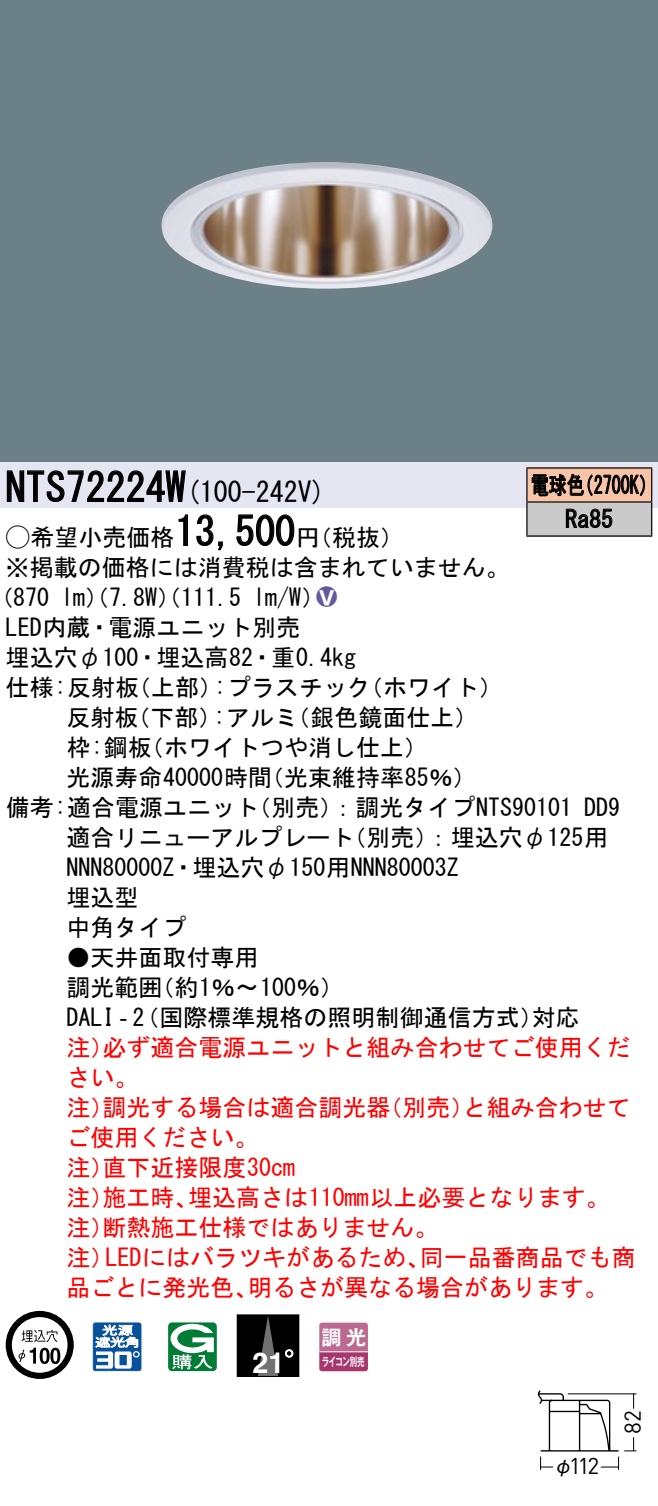
<style>
.page{position:relative;width:658px;height:1506px;background:#fff}
.page>*{position:absolute;margin:0;border:0;box-sizing:border-box;transform-origin:0 0}
.t1{font:40px "MS Gothic";color:#000}
.t2{font:700 28.8px "Helvetica LT Std";color:#fff}
.t3{font:28px "MS Gothic";color:#000}
.t4{font:24px/30px "MS Gothic";color:#000}
.t5{font:24px/30px "MS Gothic";color:#f00}
.t6{font:24px/34px "MS Gothic";color:#000;scale:.75 1}
.t7{font:24px "Ford Classification 1";color:#635aa0}
.t8{font:22.8px "DINOT";color:#000}
.t9{font:20px "Gothic MB101 Pro De Bold 90 pv RKSJ H";color:#fff}
.t10{font:20px "Gothic BBB Pro Medium 90 pv RKSJ H";color:#000}
.t11{font:11.6px "Gothic MB101 Pro De Bold 90 pv RKSJ H";letter-spacing:-.05em;color:#fff;scale:.65 1}
.s1{font-size:40px}
.s2{font-family:"Ford Classification 1"}
.s3{color:#fff}
</style>
<div class="page">
<div style="left:0;top:0;width:658px;height:462px;background:#6c8087"></div>
<img style="left:161px;top:162px;width:331px;height:127px">
<div style="left:0;top:462px;width:658px;height:45px;background:#e6e5f2"></div>
<svg style="left:6px;top:470px;width:180px;height:32px"></svg>
<svg style="left:178px;top:514px;width:10px;height:32px"></svg>
<svg style="left:196px;top:514px;width:27px;height:37px"></svg>
<svg style="left:236px;top:514px;width:59px;height:32px"></svg>
<svg style="left:6px;top:1311px;width:68px;height:68px"></svg>
<svg style="left:40px;top:1347px;width:10px;height:17px"></svg>
<svg style="left:50px;top:1347px;width:10px;height:17px"></svg>
<svg style="left:93px;top:1322px;width:48px;height:49px"></svg>
<svg style="left:168px;top:1322px;width:49px;height:49px"></svg>
<div style="left:237px;top:1315px;width:62px;height:61px;background:#000"></div>
<svg style="left:258px;top:1317px;width:20px;height:58px"></svg>
<div style="left:237px;top:1315px;width:62px;height:62px;border:1px solid #000"></div>
<svg style="left:285px;top:1349px;width:8px;height:8px"></svg>
<svg style="left:319px;top:1322px;width:49px;height:49px;background:#b55a85"></svg>
<hr style="left:319px;top:1351px;width:49px;height:1px;background:#fff">
<div style="left:527px;top:468px;width:124px;height:34px;background:#f7c4a7"></div>
<div style="left:527px;top:502px;width:124px;height:34px;background:#cacaca"></div>
<hr style="left:526px;top:467px;width:126px;height:2px;background:#000">
<hr style="left:526px;top:468px;width:1px;height:33px;background:#000">
<hr style="left:651px;top:468px;width:1px;height:33px;background:#000">
<hr style="left:526px;top:501px;width:126px;height:2px;background:#000">
<hr style="left:526px;top:502px;width:1px;height:33px;background:#000">
<hr style="left:651px;top:502px;width:1px;height:33px;background:#000">
<hr style="left:526px;top:535px;width:126px;height:2px;background:#000">
<svg style="left:531px;top:473px;width:114px;height:24px"></svg>
<svg style="left:565px;top:508px;width:47px;height:20px"></svg>
<svg style="left:538px;top:1390px;width:99px;height:80px"></svg>
<h1 class="t1" style="left:6px;top:467px;width:162px">NTS72224</h1>
<p class="t3" style="left:166px;top:478px;width:161px">(<span class="s1">W</span> 100-242 (V</p>
<h1 class="t1" style="left:175px;top:511px;width:121px">13,500</h1>
<p class="t4" style="left:6px;top:522px;width:505px"><span class="s2">A</span>希望小売価格<br>※掲載の価格には消費税は含まれていません。</p>
<p class="t7" style="left:316px;top:585px;width:22px">2<span class="s3">8</span></p>
<p class="t4" style="left:296px;top:522px;width:109px">（円税抜(</p>
<p class="t4" style="left:253px;top:582px;width:73px">l m (W/</p>
<p class="t4" style="left:6px;top:582px;width:352px;text-indent:-16px">（870<br>LED内蔵・電源ユニット別売<br>埋込穴φ100・埋込高82・重0.4kg</p>
<p class="t4" style="left:61px;top:582px;width:182px">lm）（7.8 ）（W 111.5</p>
<p class="t4" style="left:6px;top:672px;width:135px">仕様:反射板</p>
<p class="t4" style="left:127px;top:672px;width:97px">（上部）</p>
<p class="t4" style="left:214px;top:672px;width:158px">:プラスチック</p>
<p class="t4" style="left:359px;top:672px;width:145px">（ホワイト(</p>
<p class="t4" style="left:66px;top:702px;width:74px">反射板</p>
<p class="t4" style="left:126px;top:702px;width:97px">（下部）</p>
<p class="t4" style="left:213px;top:702px;width:86px">:アルミ</p>
<p class="t4" style="left:286px;top:702px;width:193px">（銀色鏡面仕上(</p>
<p class="t4" style="left:66px;top:732px;width:87px">枠:鋼板</p>
<p class="t4" style="left:140px;top:732px;width:290px">（ホワイトつや消し仕上(</p>
<p class="t4" style="left:66px;top:762px;width:207px">光源寿命40000時間</p>
<p class="t4" style="left:260px;top:762px;width:218px">（光束維持率85％(</p>
<p class="t6" style="left:565px;top:468px;width:65px;text-indent:-34px">電球色<br>Ra85</p>
<p class="t6" style="left:575px;top:468px;width:109px">（2700 (K</p>
<p class="t4" style="left:247px;top:792px;width:326px">（別売：）調光タイプNTS90101</p>
<p class="t4" style="left:6px;top:792px;width:255px">備考:適合電源ユニット</p>
<p class="t4" style="left:584px;top:792px;width:37px">DD9</p>
<p class="t4" style="left:66px;top:822px;width:394px">適合リニューアルプレート<br>NNN80000 ・Z 埋込穴φ150用NNN80003Z埋込型<br>中角タイプ</p>
<p class="t4" style="left:150px;top:942px;width:195px;text-indent:-84px">●天井面取付専用<br>（約1％〜100％(</p>
<p class="t4" style="left:342px;top:822px;width:267px">（別売：）埋込穴φ125用</p>
<p class="t4" style="left:66px;top:972px;width:97px">調光範囲</p>
<p class="t4" style="left:66px;top:1002px;width:478px">DALI‐（2 国際標準規格の照明制御通信方式）</p>
<p class="t5" style="left:102px;top:1032px;width:529px">必ず適合電源ユニットと組み合わせてご使用くだ</p>
<p class="t4" style="left:531px;top:1002px;width:49px">対応</p>
<p class="t5" style="left:66px;top:1032px;width:74px">注）さい。</p>
<p class="t5" style="left:102px;top:1092px;width:289px">調光する場合は適合調光器</p>
<p class="t5" style="left:378px;top:1092px;width:97px">（別売）</p>
<p class="t5" style="left:66px;top:1092px;width:49px">注）</p>
<p class="t5" style="left:66px;top:1122px;width:193px">ご使用ください。</p>
<p class="t5" style="left:102px;top:1152px;width:194px">直下近接限度30cm</p>
<p class="t5" style="left:66px;top:1152px;width:49px">注）</p>
<p class="t5" style="left:462px;top:1092px;width:169px">と組み合わせて</p>
<p class="t5" style="left:188px;top:1182px;width:423px">埋込高さは110mm以上必要となります。</p>
<p class="t5" style="left:102px;top:1182px;width:97px">施工時、</p>
<p class="t5" style="left:102px;top:1182px;width:337px;text-indent:-36px">注）<br>断熱施工仕様ではありません。</p>
<p class="t5" style="left:66px;top:1212px;width:49px">注）</p>
<p class="t5" style="left:66px;top:1242px;width:49px">注）</p>
<p class="t5" style="left:105px;top:1242px;width:326px">LEDにはバラツキがあるため、</p>
<p class="t5" style="left:420px;top:1242px;width:217px">同一品番商品でも商</p>
<p class="t5" style="left:66px;top:1272px;width:193px">品ごとに発光色、</p>
<p class="t5" style="left:248px;top:1272px;width:362px">明るさが異なる場合があります。</p>
<p class="t2" style="left:252px;top:1345px;width:34px">21</p>
<p class="t9" style="left:321px;top:1320px;width:46px">調光</p>
<p class="t11" style="left:322px;top:1351px;width:67px">ライコン別売</p>
<p class="t8" style="left:569px;top:1450px;width:32px">112</p>
<p class="t10" style="left:553px;top:1449px;width:21px">φ</p>
<p class="t8" style="left:617px;top:1434px;width:25px;rotate:-90deg">82</p>
</div>
